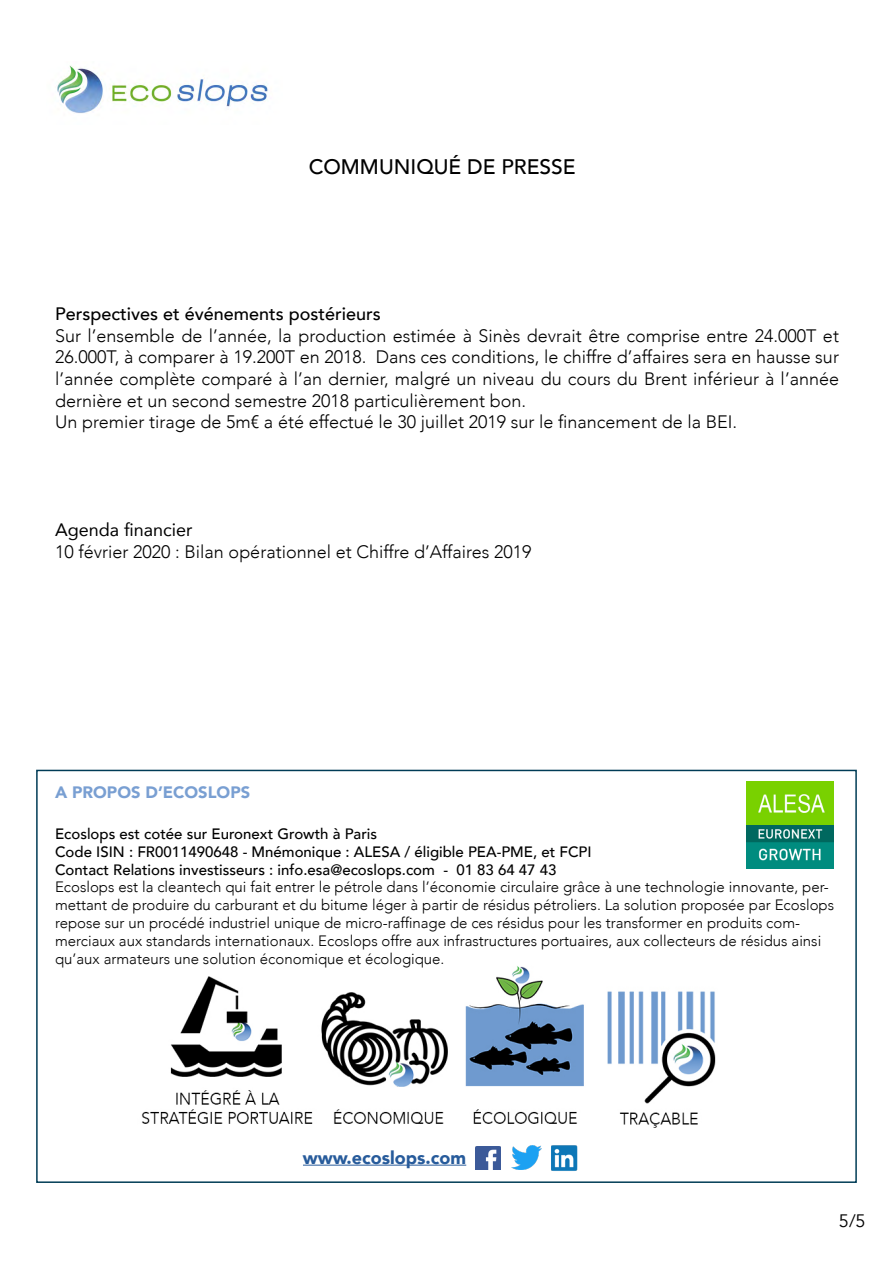
<style>
.page{position:relative;width:893px;height:1263px;background:#fff}
.page>*{position:absolute;margin:0;border:0;box-sizing:border-box;transform-origin:0 0}
.t1{font:500 21px "Avenir";color:#000}
.t2{font:300 18px/21.6px "Avenir";color:#000}
.t3{font:500 18px "Avenir";color:#000}
.t4{font:900 18px "Avenir";color:#275b9b}
.t5{font:18px "Avenir";color:#000}
.t6{font:18px "Avenir";color:#000}
.t7{font:900 16.5px "Avenir";color:#799fd2}
.t8{font:300 15px/18px "Avenir";color:#000}
.t9{font:500 15px/18px "Avenir";color:#000}
</style>
<div class="page">
<div style="left:36px;top:770px;width:821px;height:413px;border:2px solid #003c56"></div>
<img style="left:142px;top:966px;width:574px;height:185px">
<hr style="left:303px;top:1165px;width:163px;height:1px;background:#275b9b">
<img style="left:475px;top:1146px;width:26px;height:24px">
<img style="left:511px;top:1145px;width:30px;height:25px">
<img style="left:552px;top:1145px;width:25px;height:26px">
<img style="left:747px;top:782px;width:86px;height:86px">
<img style="left:57px;top:65px;width:211px;height:49px">
<h1 class="t1" style="left:309px;top:149px;width:269px">COMMUNIQUÉ DE PRESSE</h1>
<p class="t3" style="left:55px;top:298px;width:327px">Perspectives et événements postérieurs</p>
<p class="t2" style="left:55px;top:325px;width:785px">Sur l’ensemble de l’année, la production estimée à Sinès devrait être comprise entre 24.000T et 26.000T, à comparer à 19.200T en 2018. Dans ces conditions, le chiffre d’affaires sera en hausse sur l’année complète comparé à l’an dernier, malgré un niveau du cours du Brent inférieur à l’année dernière et un second semestre 2018 particulièrement bon.<br>Un premier tirage de 5m€ a été effectué le 30 juillet 2019 sur le financement de la BEI.</p>
<p class="t5" style="left:55px;top:515px;width:139px">Agenda financier</p>
<p class="t2" style="left:55px;top:541px;width:478px">10 février 2020 : Bilan opérationnel et Chiffre d’Affaires 2019</p>
<p class="t7" style="left:55px;top:778px;width:197px">A PROPOS D’ECOSLOPS</p>
<p class="t9" style="left:55px;top:824px;width:538px">Ecoslops est cotée sur Euronext Growth à Paris<br>Code ISIN : FR0011490648 - Mnémonique : ALESA / éligible PEA-PME, et FCPI<br>Contact Relations investisseurs : info.esa@ecoslops.com - 01 83 64 47 43</p>
<p class="t8" style="left:55px;top:878px;width:781px">Ecoslops est la cleantech qui fait entrer le pétrole dans l’économie circulaire grâce à une technologie innovante, per&shy;mettant de produire du carburant et du bitume léger à partir de résidus pétroliers. La solution proposée par Ecoslops repose sur un procédé industriel unique de micro-raffinage de ces résidus pour les transformer en produits com&shy;merciaux aux standards internationaux. Ecoslops offre aux infrastructures portuaires, aux collecteurs de résidus ainsi qu’aux armateurs une solution économique et écologique.</p>
<p class="t4" style="left:303px;top:1142px;width:165px">www.ecoslops.com</p>
<p class="t6" style="left:839px;top:1210px;width:28px">5/5</p>
</div>
